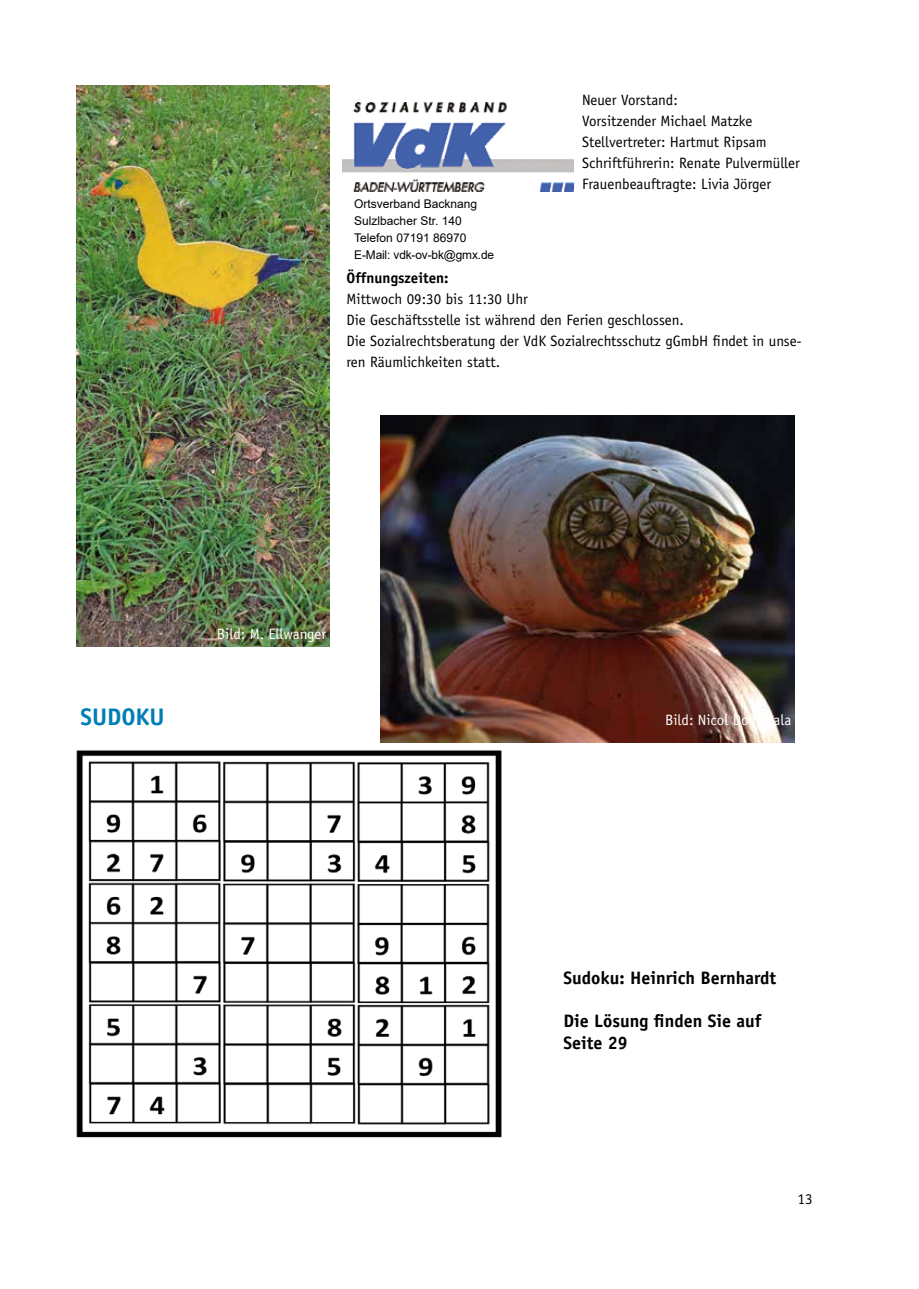
<style>
.page{position:relative;width:919px;height:1289px;background:#fff}
.page>*{position:absolute;margin:0;border:0;box-sizing:border-box;transform-origin:0 0}
.t1{font:700 24px "Officina Sans Std";color:#007eb8}
.t2{font:700 18px/21.6px "Officina Sans Std";color:#000}
.t3{font:15px/21px "Officina Sans Std";color:#000}
.t4{font:15px "Officina Sans Std";color:#fff}
.t5{font:700 15px "Officina Sans Std";color:#000}
.t6{font:12px/17px "Arial";color:#000}
</style>
<div class="page">
<img style="left:342px;top:103px;width:231px;height:88px">
<img style="left:77px;top:86px;width:252px;height:560px">
<img style="left:76px;top:750px;width:426px;height:388px">
<img style="left:381px;top:415px;width:413px;height:327px">
<p class="t3" style="left:582px;top:90px;width:219px">Neuer Vorstand:<br>Vorsitzender Michael Matzke<br>Stellvertreter: Hartmut Ripsam<br>Schriftführerin: Renate Pulvermüller<br>Frauenbeauftragte: Livia Jörger</p>
<p class="t6" style="left:354px;top:195px;width:141px">Ortsverband Backnang<br>Sulzlbacher Str. 140<br>Telefon 07191 86970<br>E-Mail: vdk-ov-bk@gmx.de</p>
<p class="t5" style="left:346px;top:269px;width:104px">Öffnungszeiten:</p>
<p class="t3" style="left:346px;top:289px;width:457px">Mittwoch 09:30 bis 11:30 Uhr<br>Die Geschäftsstelle ist während den Ferien geschlossen.<br>Die Sozialrechtsberatung der VdK Sozialrechtsschutz gGmbH findet in unse&shy;ren Räumlichkeiten statt.</p>
<h1 class="t1" style="left:80px;top:702px;width:86px">SUDOKU</h1>
<p class="t4" style="left:217px;top:625px;width:111px">Bild: M. Ellwanger</p>
<p class="t4" style="left:665px;top:711px;width:128px">Bild: Nicol Domagala</p>
<p class="t2" style="left:563px;top:967px;width:214px">Sudoku: Heinrich Bernhardt</p>
<p class="t2" style="left:563px;top:1010px;width:199px">Die Lösung finden Sie auf<br>Seite 29</p>
<p class="t3" style="left:797px;top:1188px;width:16px">13</p>
</div>
